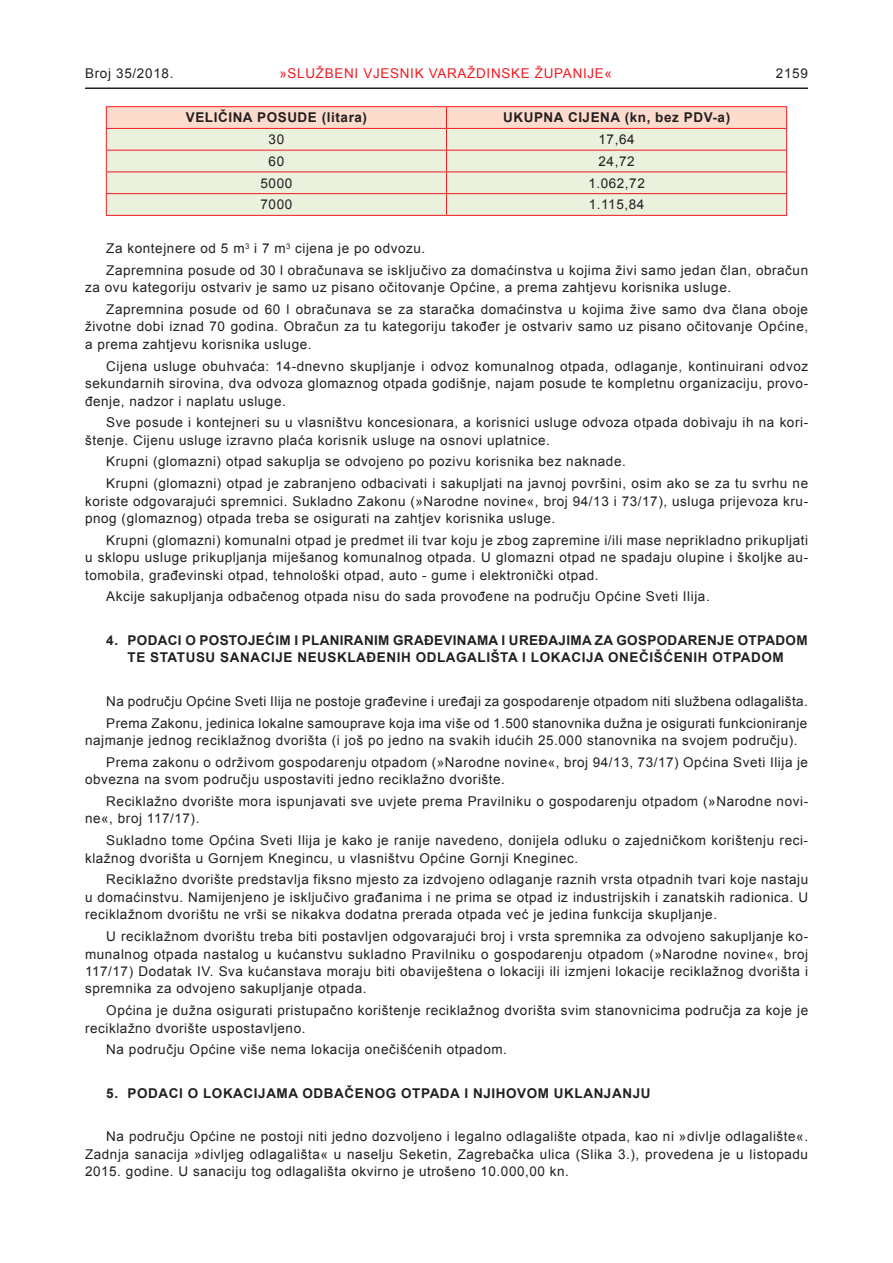
<style>
.page{position:relative;width:893px;height:1263px;background:#fff}
.page>*{position:absolute;margin:0;border:0;box-sizing:border-box;transform-origin:0 0}
.t1{font:13.5px/17.4px "Arial";letter-spacing:.04em;color:#231f20}
.t2{font:700 13.5px/17.4px "Arial";letter-spacing:.04em;color:#231f20;text-align:center}
.t3{font:13.5px "Arial";letter-spacing:.05em;color:#ee1d23}
</style>
<div class="page">
<hr style="left:85px;top:87px;width:723px;height:2px;background:#231f20">
<hr style="left:106px;top:106px;width:340px;height:1px;background:#ee1d23">
<hr style="left:446px;top:106px;width:341px;height:1px;background:#ee1d23">
<svg style="left:106px;top:107px;width:681px;height:108px"></svg>
<hr style="left:106px;top:215px;width:340px;height:1px;background:#ee1d23">
<hr style="left:446px;top:215px;width:341px;height:1px;background:#ee1d23">
<p class="t1" style="left:85px;top:65px;width:90px">Broj 35/2018.</p>
<p class="t3" style="left:279px;top:64px;width:334px">»SLUŽBENI VJESNIK VARAŽDINSKE ŽUPANIJE«</p>
<p class="t1" style="left:776px;top:65px;width:34px">2159</p>
<p class="t2" style="left:186px;top:109px;width:183px">VELIČINA POSUDE (litara)</p>
<p class="t2" style="left:503px;top:109px;width:229px">UKUPNA CIJENA (kn, bez PDV-a)</p>
<p class="t1" style="left:269px;top:131px;width:17px">30</p>
<p class="t1" style="left:599px;top:131px;width:38px">17,64</p>
<p class="t1" style="left:269px;top:153px;width:17px">60</p>
<p class="t1" style="left:599px;top:153px;width:38px">24,72</p>
<p class="t1" style="left:261px;top:174px;width:33px">5000</p>
<p class="t1" style="left:588px;top:174px;width:58px">1.062,72</p>
<p class="t1" style="left:261px;top:196px;width:33px">7000</p>
<p class="t1" style="left:589px;top:196px;width:57px">1.115,84</p>
<p class="t1" style="left:106px;top:237px;width:703px;line-height:21.8px">Za kontejnere od 5 m<sup>3</sup> i 7 m<sup>3</sup> cijena je po odvozu.<br>Zapremnina posude od 30 l obračunava se isključivo za domaćinstva u kojima živi samo jedan član, obračun</p>
<p class="t1" style="left:106px;top:277px;width:703px;line-height:21.8px;text-indent:-21px">za ovu kategoriju ostvariv je samo uz pisano očitovanje Općine, a prema zahtjevu korisnika usluge.<br>Zapremnina posude od 60 l obračunava se za staračka domaćinstva u kojima žive samo dva člana oboje</p>
<p class="t1" style="left:85px;top:318px;width:725px">životne dobi iznad 70 godina. Obračun za tu kategoriju također je ostvariv samo uz pisano očitovanje Općine, a prema zahtjevu korisnika usluge.</p>
<p class="t1" style="left:85px;top:357px;width:725px;text-align:justify;text-indent:21px">Cijena usluge obuhvaća: 14-dnevno skupljanje i odvoz komunalnog otpada, odlaganje, kontinuirani odvoz sekundarnih sirovina, dva odvoza glomaznog otpada godišnje, najam posude te kompletnu organizaciju, provo&shy;đenje, nadzor i naplatu usluge.</p>
<p class="t1" style="left:85px;top:414px;width:725px;text-indent:21px">Sve posude i kontejneri su u vlasništvu koncesionara, a korisnici usluge odvoza otpada dobivaju ih na kori&shy;štenje. Cijenu usluge izravno plaća korisnik usluge na osnovi uplatnice.</p>
<p class="t1" style="left:106px;top:451px;width:703px;line-height:21.8px">Krupni (glomazni) otpad sakuplja se odvojeno po pozivu korisnika bez naknade.<br>Krupni (glomazni) otpad je zabranjeno odbacivati i sakupljati na javnoj površini, osim ako se za tu svrhu ne</p>
<p class="t1" style="left:85px;top:492px;width:725px">koriste odgovarajući spremnici. Sukladno Zakonu (»Narodne novine«, broj 94/13 i 73/17), usluga prijevoza kru&shy;pnog (glomaznog) otpada treba se osigurati na zahtjev korisnika usluge.</p>
<p class="t1" style="left:85px;top:531px;width:725px;text-align:justify;text-indent:21px">Krupni (glomazni) komunalni otpad je predmet ili tvar koju je zbog zapremine i/ili mase neprikladno prikupljati u sklopu usluge prikupljanja miješanog komunalnog otpada. U glomazni otpad ne spadaju olupine i školjke au&shy;tomobila, građevinski otpad, tehnološki otpad, auto - gume i elektronički otpad.</p>
<p class="t1" style="left:106px;top:588px;width:605px">Akcije sakupljanja odbačenog otpada nisu do sada provođene na području Općine Sveti Ilija.</p>
<p class="t2" style="left:106px;top:632px;width:703px">4. PODACI O POSTOJEĆIM I PLANIRANIM GRAĐEVINAMA I UREĐAJIMA ZA GOSPODARENJE OTPADOM<br>TE STATUSU SANACIJE NEUSKLAĐENIH ODLAGALIŠTA I LOKACIJA ONEČIŠĆENIH OTPADOM</p>
<p class="t1" style="left:106px;top:690px;width:703px;line-height:21.8px">Na području Općine Sveti Ilija ne postoje građevine i uređaji za gospodarenje otpadom niti službena odlagališta.<br>Prema Zakonu, jedinica lokalne samouprave koja ima više od 1.500 stanovnika dužna je osigurati funkcioniranje</p>
<p class="t1" style="left:106px;top:730px;width:703px;line-height:21.8px;text-indent:-21px">najmanje jednog reciklažnog dvorišta (i još po jedno na svakih idućih 25.000 stanovnika na svojem području).<br>Prema zakonu o održivom gospodarenju otpadom (»Narodne novine«, broj 94/13, 73/17) Općina Sveti Ilija je</p>
<p class="t1" style="left:106px;top:769px;width:703px;line-height:21.8px;text-indent:-21px">obvezna na svom području uspostaviti jedno reciklažno dvorište.<br>Reciklažno dvorište mora ispunjavati sve uvjete prema Pravilniku o gospodarenju otpadom (»Narodne novi-</p>
<p class="t1" style="left:106px;top:808px;width:703px;line-height:21.8px;text-indent:-21px">ne«, broj 117/17).<br>Sukladno tome Općina Sveti Ilija je kako je ranije navedeno, donijela odluku o zajedničkom korištenju reci-</p>
<p class="t1" style="left:106px;top:847px;width:703px;line-height:21.8px;text-indent:-21px">klažnog dvorišta u Gornjem Knegincu, u vlasništvu Općine Gornji Kneginec.<br>Reciklažno dvorište predstavlja fiksno mjesto za izdvojeno odlaganje raznih vrsta otpadnih tvari koje nastaju</p>
<p class="t1" style="left:85px;top:888px;width:725px">u domaćinstvu. Namijenjeno je isključivo građanima i ne prima se otpad iz industrijskih i zanatskih radionica. U reciklažnom dvorištu ne vrši se nikakva dodatna prerada otpada već je jedina funkcija skupljanje.</p>
<p class="t1" style="left:85px;top:928px;width:725px;text-align:justify;text-indent:21px">U reciklažnom dvorištu treba biti postavljen odgovarajući broj i vrsta spremnika za odvojeno sakupljanje ko&shy;munalnog otpada nastalog u kućanstvu sukladno Pravilniku o gospodarenju otpadom (»Narodne novine«, broj 117/17) Dodatak IV. Sva kućanstava moraju biti obaviještena o lokaciji ili izmjeni lokacije reciklažnog dvorišta i spremnika za odvojeno sakupljanje otpada.</p>
<p class="t1" style="left:85px;top:1002px;width:725px;text-indent:21px">Općina je dužna osigurati pristupačno korištenje reciklažnog dvorišta svim stanovnicima područja za koje je reciklažno dvorište uspostavljeno.</p>
<p class="t1" style="left:106px;top:1041px;width:402px">Na području Općine više nema lokacija onečišćenih otpadom.</p>
<p class="t2" style="left:106px;top:1085px;width:546px">5. PODACI O LOKACIJAMA ODBAČENOG OTPADA I NJIHOVOM UKLANJANJU</p>
<p class="t1" style="left:85px;top:1128px;width:725px;text-align:justify;text-indent:21px">Na području Općine ne postoji niti jedno dozvoljeno i legalno odlagalište otpada, kao ni »divlje odlagalište«.<br>Zadnja sanacija »divljeg odlagališta« u naselju Seketin, Zagrebačka ulica (Slika 3.), provedena je u listopadu 2015. godine. U sanaciju tog odlagališta okvirno je utrošeno 10.000,00 kn.</p>
</div>
